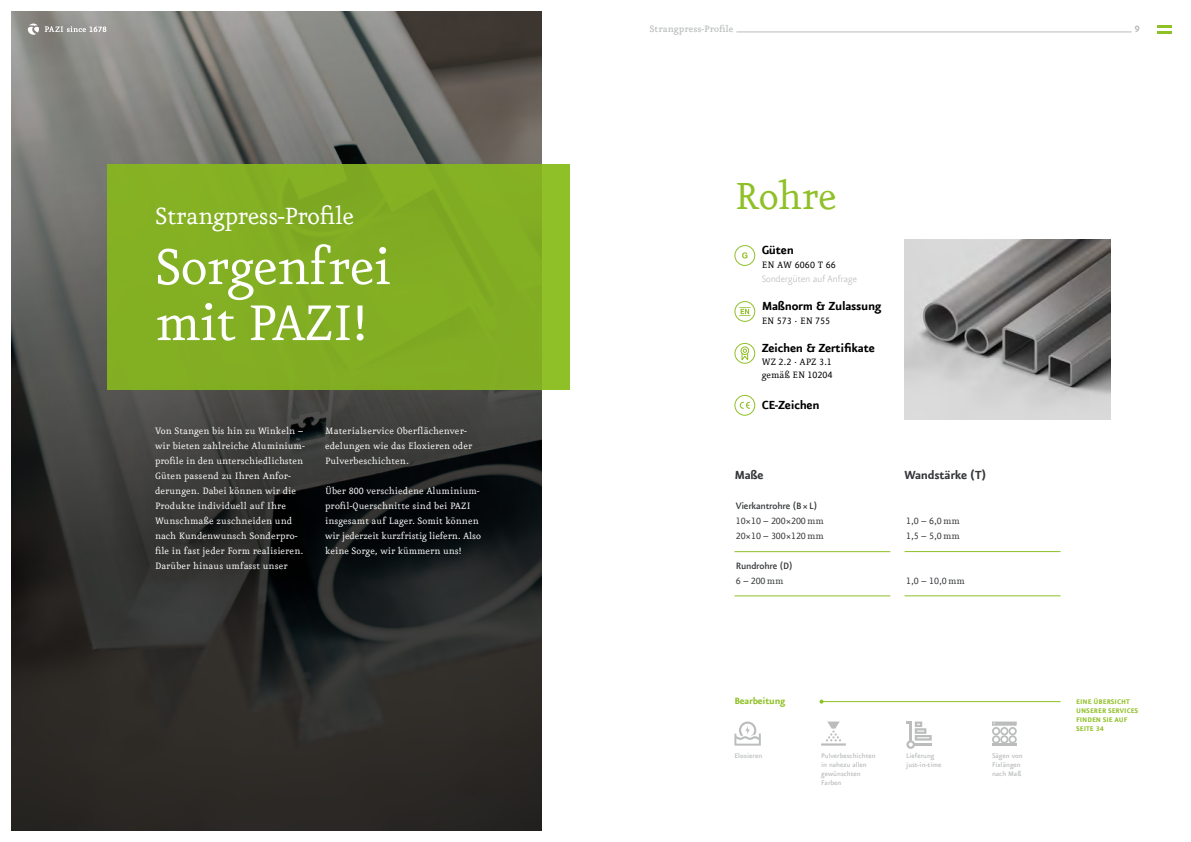
<style>
.page{position:relative;width:1191px;height:842px;background:#fff}
.page>*{position:absolute;margin:0;border:0;box-sizing:border-box;transform-origin:0 0}
.t1{font:60px/56px "CSP Eureka Roman";letter-spacing:-.02em;color:#fff}
.t2{font:45px "CSP Eureka Roman";letter-spacing:-.02em;color:#90c027}
.t3{font:28px "CSP Eureka Roman";letter-spacing:-.02em;color:#fff}
.t4{font:14px "CSP Eureka Sans Bold";letter-spacing:-.02em;color:#000}
.t5{font:14px "CSP Eureka Sans Bold";letter-spacing:-.02em;color:#36383b}
.t6{font:11px/15px "CSP Eureka Roman";letter-spacing:.005em;color:#fff}
.t7{font:11px/15px "CSP Eureka Roman";letter-spacing:-.01em;color:#36383b}
.t8{font:11px/13px "CSP Eureka Roman";color:#000}
.t9{font:11px "CSP Eureka Sans Medium";letter-spacing:-.02em;color:#36383b}
.t10{font:11px "CSP Eureka Sans Light";letter-spacing:.01em;color:#babdbc}
.t11{font:11px "CSP Eureka Medium";color:#babdbc}
.t12{font:11px "CSP Eureka Sans Bold";letter-spacing:-.02em;color:#90c027}
.t13{font:11px "CSP Eureka Bold";color:#babdbc}
.t14{font:8px/9px "CSP Eureka Sans Medium";color:#babdbc}
.t15{font:8px/9px "CSP Eureka Sans Bold";color:#90c027}
</style>
<div class="page">
<svg style="left:11px;top:11px;width:530px;height:820px;background:#4a4946"></svg>
<img style="left:904px;top:239px;width:206px;height:180px">
<hr style="left:904px;top:551px;width:156px;height:1px;background:#90c027">
<hr style="left:904px;top:596px;width:156px;height:1px;background:#90c027">
<div style="left:107px;top:164px;width:462px;height:225px;background:#83af23"></div>
<div style="left:112px;top:383px;width:407px;height:232px;background:#000;opacity:.75"></div>
<hr style="left:734px;top:551px;width:156px;height:1px;background:#90c027">
<hr style="left:734px;top:596px;width:156px;height:1px;background:#90c027">
<svg style="left:742px;top:252px;width:5px;height:6px"></svg>
<div style="left:734px;top:245px;width:21px;height:21px;border:1px solid #90c027;border-radius:50%"></div>
<div style="left:734px;top:343px;width:21px;height:21px;border:1px solid #90c027;border-radius:50%"></div>
<div style="left:740px;top:347px;width:9px;height:8px;border:1px solid #90c027;border-radius:50%"></div>
<svg style="left:741px;top:349px;width:7px;height:12px"></svg>
<svg style="left:739px;top:402px;width:11px;height:7px"></svg>
<div style="left:734px;top:395px;width:21px;height:21px;border:1px solid #90c027;border-radius:50%"></div>
<svg style="left:739px;top:307px;width:11px;height:9px"></svg>
<div style="left:734px;top:301px;width:21px;height:21px;border:1px solid #90c027;border-radius:50%"></div>
<svg style="left:45px;top:26px;width:61px;height:6px"></svg>
<svg style="left:28px;top:24px;width:11px;height:11px"></svg>
<svg style="left:821px;top:721px;width:25px;height:25px"></svg>
<svg style="left:734px;top:721px;width:27px;height:25px"></svg>
<svg style="left:906px;top:721px;width:25px;height:28px"></svg>
<hr style="left:992px;top:744px;width:24px;height:2px;background:#babdbc">
<svg style="left:992px;top:721px;width:24px;height:23px"></svg>
<hr style="left:821px;top:701px;width:239px;height:1px;background:#90c027">
<svg style="left:819px;top:700px;width:4px;height:4px"></svg>
<svg style="left:1157px;top:26px;width:14px;height:2px"></svg>
<hr style="left:1157px;top:31px;width:14px;height:3px;background:#90c027">
<hr style="left:736px;top:32px;width:395px;height:1px;background:#babdbc">
<h3 class="t3" style="left:155px;top:203px;width:201px">Strangpress-Profile</h3>
<h1 class="t1" style="left:155px;top:241px;width:238px">Sorgenfrei mit PAZI!</h1>
<p class="t6" style="left:155px;top:424px;width:151px">Von Stangen bis hin zu Winkeln – wir bieten zahlreiche Aluminium&shy;profile in den unterschiedlichsten<br>Güten passend zu Ihren Anfor&shy;derungen. Dabei können wir die<br>Produkte individuell auf Ihre<br>Wunschmaße zuschneiden und nach Kundenwunsch Sonderpro&shy;file in fast jeder Form realisieren.<br>Darüber hinaus umfasst unser</p>
<p class="t6" style="left:325px;top:424px;width:149px">Materialservice Oberflächenver&shy;edelungen wie das Eloxieren oder<br>Pulverbeschichten.</p>
<p class="t6" style="left:325px;top:484px;width:157px">Über 800 verschiedene Aluminium&shy;profil-Querschnitte sind bei PAZI insgesamt auf Lager. Somit können wir jederzeit kurzfristig liefern. Also keine Sorge, wir kümmern uns!</p>
<p class="t11" style="left:649px;top:24px;width:86px">Strangpress-Profile</p>
<p class="t13" style="left:1134px;top:24px;width:7px">9</p>
<h2 class="t2" style="left:734px;top:175px;width:104px">Rohre</h2>
<p class="t4" style="left:761px;top:243px;width:34px">Güten</p>
<p class="t8" style="left:761px;top:259px;width:76px">EN AW 6060 T 66</p>
<p class="t10" style="left:761px;top:274px;width:97px">Sondergüten auf Anfrage</p>
<p class="t4" style="left:761px;top:299px;width:121px">Maßnorm &amp; Zulassung</p>
<p class="t8" style="left:761px;top:315px;width:70px">EN 573 · EN 755</p>
<p class="t4" style="left:761px;top:341px;width:115px">Zeichen &amp; Zertifikate</p>
<p class="t8" style="left:761px;top:356px;width:72px">WZ 2.2 · APZ 3.1 gemäß EN 10204</p>
<p class="t4" style="left:761px;top:398px;width:59px">CE-Zeichen</p>
<p class="t5" style="left:734px;top:468px;width:31px">Maße</p>
<p class="t7" style="left:736px;top:514px;width:89px">10×10 – 200×200mm<br>20×10 – 300×120mm</p>
<p class="t7" style="left:736px;top:574px;width:49px">6 – 200mm</p>
<p class="t9" style="left:736px;top:501px;width:83px">Vierkantrohre (B×L)</p>
<p class="t9" style="left:736px;top:561px;width:58px">Rundrohre (D)</p>
<p class="t5" style="left:904px;top:468px;width:83px">Wandstärke (T)</p>
<p class="t7" style="left:906px;top:514px;width:55px">1,0 – 6,0mm<br>1,5 – 5,0mm</p>
<p class="t7" style="left:906px;top:574px;width:60px">1,0 – 10,0mm</p>
<p class="t12" style="left:734px;top:695px;width:52px">Bearbeitung</p>
<p class="t14" style="left:734px;top:751px;width:29px">Eloxieren</p>
<p class="t14" style="left:821px;top:751px;width:56px">Pulverbeschichten in nahezu allen gewünschten<br>Farben</p>
<p class="t14" style="left:906px;top:751px;width:37px">Lieferung just-in-time</p>
<p class="t14" style="left:992px;top:751px;width:32px">Sägen von<br>Fixlängen nach Maß</p>
<p class="t15" style="left:1076px;top:697px;width:64px">EINE ÜBERSICHT<br>UNSERER SERVICES<br>FINDEN SIE AUF<br>SEITE 34</p>
</div>
